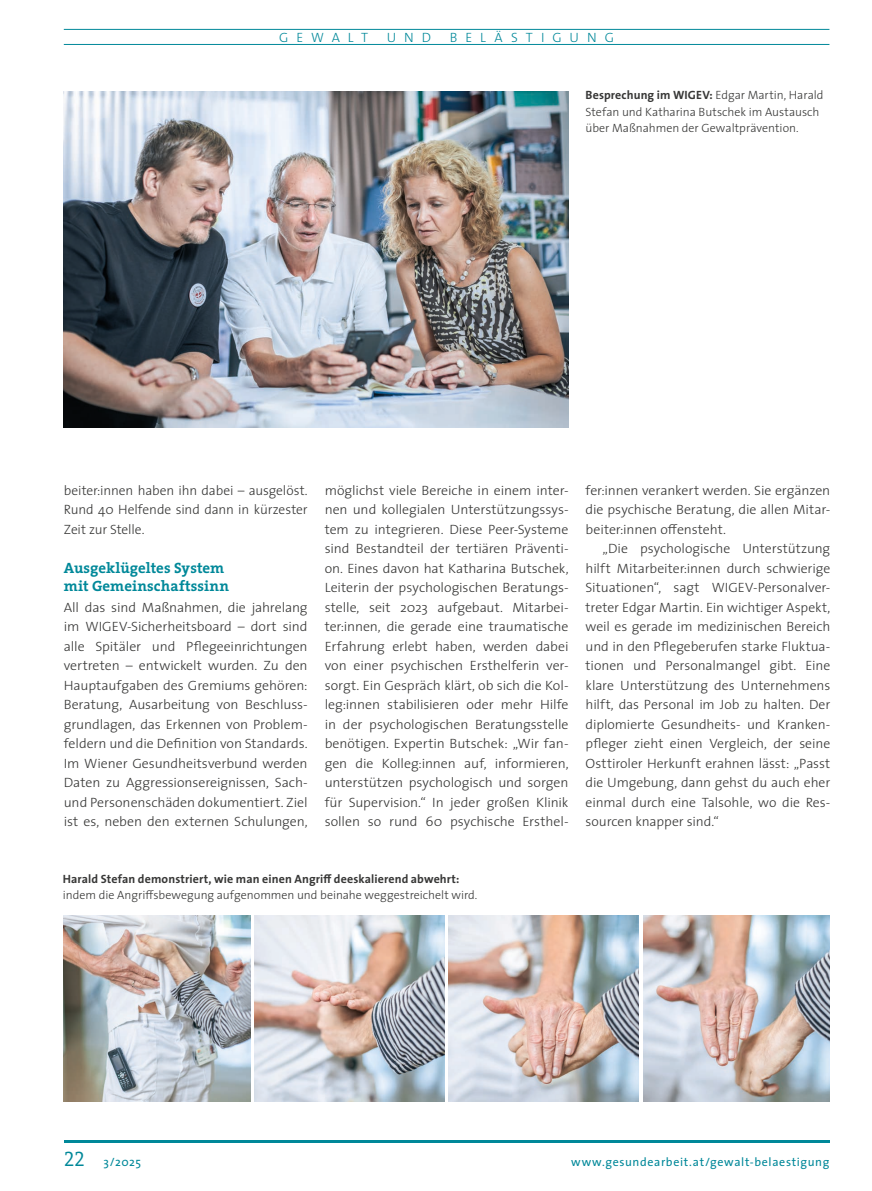
<style>
.page{position:relative;width:872px;height:1191px;background:#fff}
.page>*{position:absolute;margin:0;border:0;box-sizing:border-box;transform-origin:0 0}
.t1{font:700 15px/18px "The Serif";letter-spacing:.005em;color:#089}
.t2{font:300 13.5px/19.5px "The Sans";letter-spacing:-.005em;color:#373736;text-align:justify}
.t3{font:300 13.5px "The Sans";letter-spacing:.595em;color:#089}
.t4{font:300 12px/16.5px "The Sans";color:#373736}
.t5{font:700 12px "The Sans";letter-spacing:.01em;color:#373736}
.t6{font:12px "The Sans";letter-spacing:.05em;color:#089}
.s1{font-weight:700}
.s2{font-family:"The Serif Semi Light Caps";font-size:21px}
</style>
<div class="page">
<hr style="left:64px;top:29px;width:765px;height:1px;background:#089">
<hr style="left:64px;top:44px;width:765px;height:1px;background:#089">
<hr style="left:64px;top:1140px;width:765px;height:2px;background:#089">
<img style="left:64px;top:91px;width:504px;height:336px">
<img style="left:64px;top:915px;width:186px;height:186px">
<img style="left:255px;top:915px;width:189px;height:186px">
<img style="left:449px;top:915px;width:189px;height:186px">
<img style="left:643px;top:915px;width:186px;height:186px">
<p class="t3" style="left:279px;top:26px;width:90px">GEWALT</p>
<p class="t3" style="left:387px;top:26px;width:46px">UND</p>
<p class="t3" style="left:450px;top:26px;width:166px">BELÄSTIGUNG</p>
<p class="t4" style="left:585px;top:86px;width:239px"><span class="s1">Besprechung im WIGEV:</span> Edgar Martin, Harald<br>Stefan und Katharina Butschek im Austausch über Maßnahmen der Gewaltprävention.</p>
<p class="t2" style="left:64px;top:480px;width:245px">beiter:innen haben ihn dabei – ausgelöst.<br>Rund 40 Helfende sind dann in kürzester Zeit zur Stelle.</p>
<p class="t1" style="left:64px;top:558px;width:167px">Ausgeklügeltes System mit Gemeinschaftssinn</p>
<p class="t2" style="left:64px;top:597px;width:245px">All das sind Maßnahmen, die jahrelang im WIGEV-Sicherheitsboard – dort sind alle Spitäler und Pflegeeinrichtungen vertreten – entwickelt wurden. Zu den Hauptaufgaben des Gremiums gehören:<br>Beratung, Ausarbeitung von Beschluss&shy;grundlagen, das Erkennen von Problem&shy;feldern und die Definition von Standards.<br>Im Wiener Gesundheitsverbund werden Daten zu Aggressionsereignissen, Sach&shy;und Personenschäden dokumentiert. Ziel ist es, neben den externen Schulungen,</p>
<p class="t2" style="left:325px;top:480px;width:245px">möglichst viele Bereiche in einem inter&shy;nen und kollegialen Unterstützungssys&shy;tem zu integrieren. Diese Peer-Systeme sind Bestandteil der tertiären Präventi&shy;on. Eines davon hat Katharina Butschek, Leiterin der psychologischen Beratungs&shy;stelle, seit 2023 aufgebaut. Mitarbei&shy;ter:innen, die gerade eine traumatische Erfahrung erlebt haben, werden dabei von einer psychischen Ersthelferin ver&shy;sorgt. Ein Gespräch klärt, ob sich die Kol&shy;leg:innen stabilisieren oder mehr Hilfe in der psychologischen Beratungsstelle benötigen. Expertin Butschek: „Wir fan&shy;gen die Kolleg:innen auf, informieren, unterstützen psychologisch und sorgen für Supervision.“ In jeder großen Klinik sollen so rund 60 psychische Ersthel-</p>
<p class="t2" style="left:585px;top:480px;width:246px">fer:innen verankert werden. Sie ergänzen die psychische Beratung, die allen Mitar&shy;beiter:innen offensteht.</p>
<p class="t2" style="left:585px;top:538px;width:246px;text-indent:17px">„Die psychologische Unterstützung hilft Mitarbeiter:innen durch schwierige Situationen“, sagt WIGEV-Personalver&shy;treter Edgar Martin. Ein wichtiger Aspekt, weil es gerade im medizinischen Bereich und in den Pflegeberufen starke Fluktua&shy;tionen und Personalmangel gibt. Eine klare Unterstützung des Unternehmens hilft, das Personal im Job zu halten. Der diplomierte Gesundheits- und Kranken&shy;pfleger zieht einen Vergleich, der seine Osttiroler Herkunft erahnen lässt: „Passt die Umgebung, dann gehst du auch eher einmal durch eine Talsohle, wo die Res&shy;sourcen knapper sind.“</p>
<p class="t5" style="left:63px;top:868px;width:398px">Harald Stefan demonstriert, wie man einen Angriff deeskalierend abwehrt:</p>
<p class="t4" style="left:63px;top:886px;width:416px">indem die Angriffsbewegung aufgenommen und beinahe weggestreichelt wird.</p>
<p class="t6" style="left:64px;top:1151px;width:79px"><span class="s2">22</span> 3/2025</p>
<p class="t6" style="left:571px;top:1151px;width:260px">www.gesundearbeit.at/gewalt-belaestigung</p>
</div>
